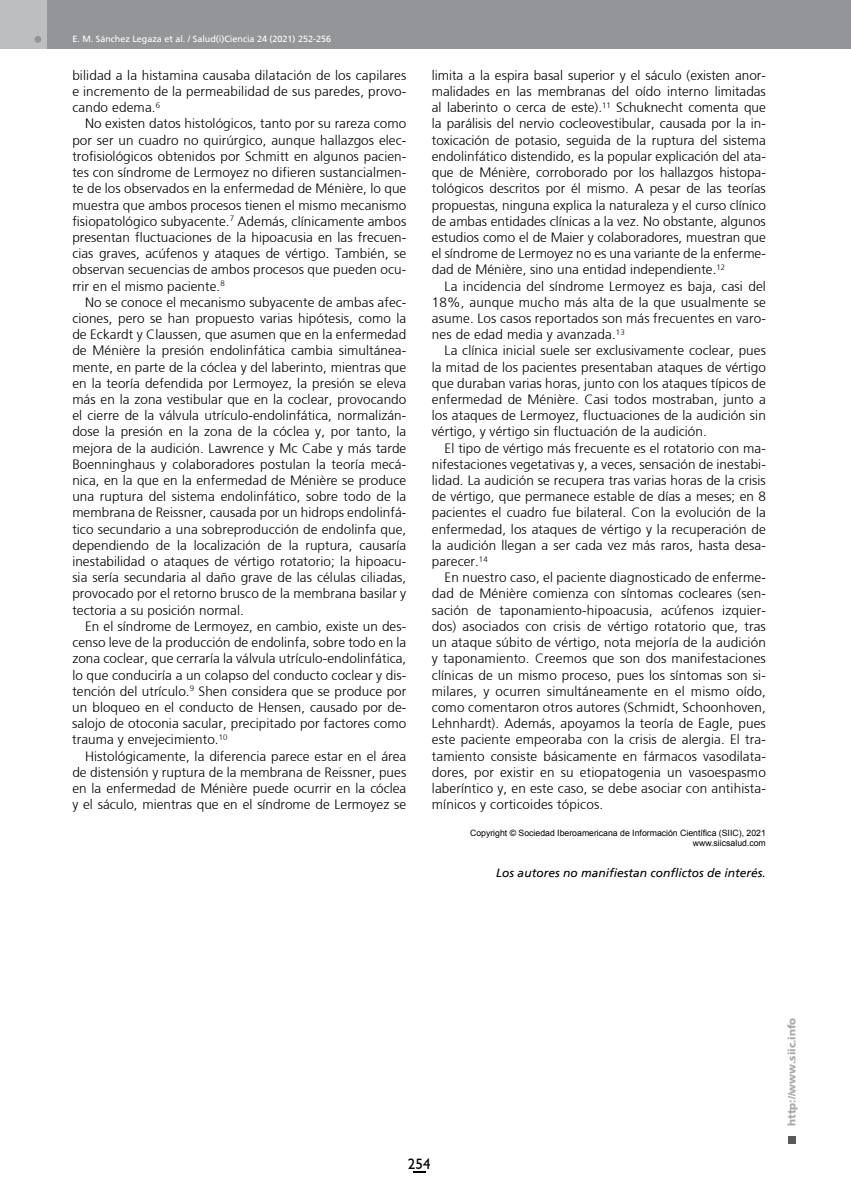
<style>
.page{position:relative;width:851px;height:1191px;background:#fff}
.page>*{position:absolute;margin:0;border:0;box-sizing:border-box;transform-origin:0 0}
.t1{font:15px "Humanist 521 BT";color:#000}
.t2{font:300 13.5px/16.2px "Frutiger";letter-spacing:.005em;color:#000;text-align:justify}
.t3{font:italic 12px "Frutiger";color:#000}
.t4{font:900 10.5px "Frutiger";color:#a7a9ac}
.t5{font:9px "Frutiger";color:#fff}
.t6{font:8.7px/10.5px "Arial";color:#000;text-align:right}
</style>
<div class="page">
<svg style="left:413px;top:1171px;width:12px;height:1px"></svg>
<div style="left:787px;top:1136px;width:8px;height:8px;background:#58595b"></div>
<div style="left:0;top:0;width:850px;height:49px;background:#939598"></div>
<div style="left:0;top:0;width:47px;height:49px;background:#bcbec0"></div>
<div style="left:34px;top:36px;width:7px;height:7px;background:#939598;border-radius:50%"></div>
<p class="t5" style="left:72px;top:33px;width:260px">E. M. Sánchez Legaza et al. / Salud(i)Ciencia 24 (2021) 252-256</p>
<p class="t2" style="left:72px;top:67px;width:335px">bilidad a la histamina causaba dilatación de los capilares e incremento de la permeabilidad de sus paredes, provo&shy;cando edema.<sup>6</sup></p>
<p class="t2" style="left:72px;top:116px;width:335px;text-indent:13px">No existen datos histológicos, tanto por su rareza como por ser un cuadro no quirúrgico, aunque hallazgos elec&shy;trofisiológicos obtenidos por Schmitt en algunos pacien&shy;tes con síndrome de Lermoyez no difieren sustancialmen&shy;te de los observados en la enfermedad de Ménière, lo que muestra que ambos procesos tienen el mismo mecanismo fisiopatológico subyacente.<sup>7</sup> Además, clínicamente ambos presentan fluctuaciones de la hipoacusia en las frecuen&shy;cias graves, acúfenos y ataques de vértigo. También, se observan secuencias de ambos procesos que pueden ocu&shy;rrir en el mismo paciente.<sup>8</sup></p>
<p class="t2" style="left:72px;top:294px;width:335px;text-indent:13px">No se conoce el mecanismo subyacente de ambas afec&shy;ciones, pero se han propuesto varias hipótesis, como la de Eckardt y Claussen, que asumen que en la enfermedad de Ménière la presión endolinfática cambia simultánea&shy;mente, en parte de la cóclea y del laberinto, mientras que en la teoría defendida por Lermoyez, la presión se eleva más en la zona vestibular que en la coclear, provocando el cierre de la válvula utrículo-endolinfática, normalizán&shy;dose la presión en la zona de la cóclea y, por tanto, la mejora de la audición. Lawrence y Mc Cabe y más tarde Boenninghaus y colaboradores postulan la teoría mecá&shy;nica, en la que en la enfermedad de Ménière se produce una ruptura del sistema endolinfático, sobre todo de la membrana de Reissner, causada por un hidrops endolinfá&shy;tico secundario a una sobreproducción de endolinfa que, dependiendo de la localización de la ruptura, causaría inestabilidad o ataques de vértigo rotatorio; la hipoacu&shy;sia sería secundaria al daño grave de las células ciliadas, provocado por el retorno brusco de la membrana basilar y tectoria a su posición normal.</p>
<p class="t2" style="left:72px;top:618px;width:335px;text-indent:13px">En el síndrome de Lermoyez, en cambio, existe un des&shy;censo leve de la producción de endolinfa, sobre todo en la zona coclear, que cerraría la válvula utrículo-endolinfática, lo que conduciría a un colapso del conducto coclear y dis&shy;tención del utrículo.<sup>9</sup> Shen considera que se produce por un bloqueo en el conducto de Hensen, causado por de&shy;salojo de otoconia sacular, precipitado por factores como trauma y envejecimiento.<sup>10</sup></p>
<p class="t2" style="left:72px;top:747px;width:335px;text-indent:13px">Histológicamente, la diferencia parece estar en el área de distensión y ruptura de la membrana de Reissner, pues en la enfermedad de Ménière puede ocurrir en la cóclea y el sáculo, mientras que en el síndrome de Lermoyez se</p>
<p class="t2" style="left:432px;top:67px;width:335px">limita a la espira basal superior y el sáculo (existen anor&shy;malidades en las membranas del oído interno limitadas al laberinto o cerca de este).<sup>11</sup> Schuknecht comenta que la parálisis del nervio cocleovestibular, causada por la in&shy;toxicación de potasio, seguida de la ruptura del sistema endolinfático distendido, es la popular explicación del ata&shy;que de Ménière, corroborado por los hallazgos histopa&shy;tológicos descritos por él mismo. A pesar de las teorías propuestas, ninguna explica la naturaleza y el curso clínico de ambas entidades clínicas a la vez. No obstante, algunos estudios como el de Maier y colaboradores, muestran que el síndrome de Lermoyez no es una variante de la enferme&shy;dad de Ménière, sino una entidad independiente.<sup>12</sup></p>
<p class="t2" style="left:432px;top:278px;width:335px;text-indent:13px">La incidencia del síndrome Lermoyez es baja, casi del 18%, aunque mucho más alta de la que usualmente se asume. Los casos reportados son más frecuentes en varo&shy;nes de edad media y avanzada.<sup>13</sup></p>
<p class="t2" style="left:432px;top:342px;width:335px;text-indent:13px">La clínica inicial suele ser exclusivamente coclear, pues la mitad de los pacientes presentaban ataques de vértigo que duraban varias horas, junto con los ataques típicos de enfermedad de Ménière. Casi todos mostraban, junto a los ataques de Lermoyez, fluctuaciones de la audición sin vértigo, y vértigo sin fluctuación de la audición.</p>
<p class="t2" style="left:432px;top:440px;width:335px;text-indent:13px">El tipo de vértigo más frecuente es el rotatorio con ma&shy;nifestaciones vegetativas y, a veces, sensación de inestabi&shy;lidad. La audición se recupera tras varias horas de la crisis de vértigo, que permanece estable de días a meses; en 8 pacientes el cuadro fue bilateral. Con la evolución de la enfermedad, los ataques de vértigo y la recuperación de la audición llegan a ser cada vez más raros, hasta desa&shy;parecer.<sup>14</sup></p>
<p class="t2" style="left:432px;top:569px;width:335px;text-indent:13px">En nuestro caso, el paciente diagnosticado de enferme&shy;dad de Ménière comienza con síntomas cocleares (sen&shy;sación de taponamiento-hipoacusia, acúfenos izquier&shy;dos) asociados con crisis de vértigo rotatorio que, tras un ataque súbito de vértigo, nota mejoría de la audición y taponamiento. Creemos que son dos manifestaciones clínicas de un mismo proceso, pues los síntomas son si&shy;milares, y ocurren simultáneamente en el mismo oído, como comentaron otros autores (Schmidt, Schoonhoven, Lehnhardt). Además, apoyamos la teoría de Eagle, pues este paciente empeoraba con la crisis de alergia. El tra&shy;tamiento consiste básicamente en fármacos vasodilata&shy;dores, por existir en su etiopatogenia un vasoespasmo laberíntico y, en este caso, se debe asociar con antihista&shy;mínicos y corticoides tópicos.</p>
<p class="t6" style="left:470px;top:827px;width:297px">Copyright © Sociedad Iberoamericana de Información Científica (SIIC), 2021 www.siicsalud.com</p>
<p class="t3" style="left:496px;top:865px;width:271px">Los autores no manifiestan conflictos de interés.</p>
<p class="t1" style="left:408px;top:1154px;width:24px">254</p>
<p class="t4" style="left:785px;top:1125px;width:110px;rotate:-90deg">http://www.siic.info</p>
</div>
